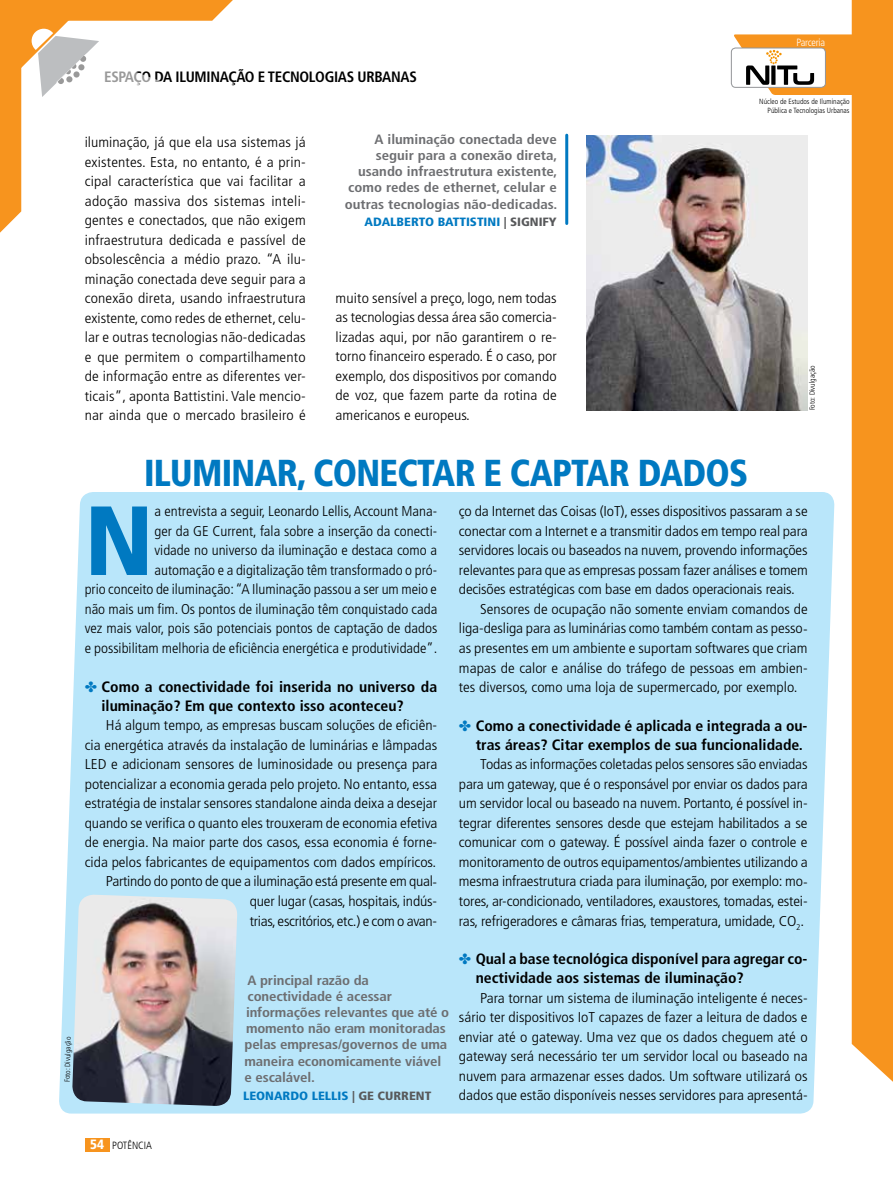
<style>
.page{position:relative;width:893px;height:1191px;background:#fff}
.page>*{position:absolute;margin:0;border:0;box-sizing:border-box;transform-origin:0 0}
.t1{font:900 condensed 98.1px "Frutiger LT Std";color:#0079c1;scale:1.05 1}
.t2{font:900 condensed 37.5px "Frutiger LT Std";letter-spacing:-.02em;color:#0079c1;scale:.95 1}
.t3{font:700 condensed 15px/19.2px "Frutiger LT Std";color:#000;scale:1.05 1}
.t4{font:700 condensed 15px "Frutiger LT Std";letter-spacing:-.02em;color:#000}
.t5{font:300 condensed 14.25px/19.5px "Frutiger LT Std";color:#000;text-align:justify;scale:1.1 1}
.t6{font:300 condensed 14.25px/19.5px "Frutiger LT Std";color:#000;text-align:right;scale:1.05 1}
.t7{font:700 condensed 13.5px/16.2px "Frutiger LT Std";letter-spacing:-.01em;color:#6d6e71;text-align:right;scale:1.1 1}
.t8{font:900 condensed 12px "Frutiger LT Std";color:#0079c1;scale:1.1 1}
.t9{font:300 condensed 10.5px "Frutiger LT Std";color:#000}
.t10{font:300 condensed 10.5px "Frutiger LT Std";letter-spacing:-.02em;color:#fff}
.t11{font:300 condensed 7.5px/9px "Frutiger LT Std";color:#000;text-align:right}
.s1{color:#58595b}
.s2{color:#0079c1}
.s3{font-weight:900;font-size:13.5px;color:#fff}
</style>
<div class="page">
<div style="left:85px;top:1138px;width:24px;height:13px;background:#f7941e"></div>
<div style="left:852px;top:0;width:41px;height:1081px;background:#f7941e"></div>
<svg style="left:0;top:0;width:233px;height:233px"></svg>
<svg style="left:734px;top:34px;width:154px;height:61px"></svg>
<div style="left:731px;top:48px;width:95px;height:40px;border:1px solid #939598;border-radius:4px"></div>
<div style="left:59px;top:492px;width:776px;height:621px;background:#b9e6fa"></div>
<img style="left:586px;top:136px;width:222px;height:274px">
<hr style="left:565px;top:135px;width:3px;height:88px;background:#0079c1">
<img style="left:72px;top:894px;width:166px;height:212px">
<p class="t11" style="left:63px;top:1081px;width:47px;rotate:-89deg">Foto: Divulgação</p>
<p class="t4" style="left:104px;top:68px;width:314px">ESPAÇO DA ILUMINAÇÃO E TECNOLOGIAS URBANAS</p>
<p class="t10" style="left:796px;top:36px;width:30px">Parceria</p>
<p class="t11" style="left:759px;top:97px;width:92px">Núcleo de Estudos de Iluminação<br>Pública e Tecnologias Urbanas</p>
<p class="t5" style="left:85px;top:133px;width:203px">iluminação, já que ela usa sistemas já existentes. Esta, no entanto, é a prin&shy;cipal característica que vai facilitar a adoção massiva dos sistemas inteli&shy;gentes e conectados, que não exigem infraestrutura dedicada e passível de obsolescência a médio prazo. “A ilu&shy;minação conectada deve seguir para a conexão direta, usando infraestrutura existente, como redes de ethernet, celu&shy;lar e outras tecnologias não-dedicadas e que permitem o compartilhamento de informação entre as diferentes ver&shy;ticais”, aponta Battistini. Vale mencio&shy;nar ainda que o mercado brasileiro é</p>
<p class="t7" style="left:345px;top:131px;width:195px">A iluminação conectada deve seguir para a conexão direta, usando infraestrutura existente, como redes de ethernet, celular e outras tecnologias não-dedicadas.</p>
<p class="t8" style="left:365px;top:215px;width:176px">ADALBERTO BATTISTINI <span class="s1">| SIGNIFY</span></p>
<p class="t5" style="left:336px;top:288px;width:203px">muito sensível a preço, logo, nem todas as tecnologias dessa área são comercia&shy;lizadas aqui, por não garantirem o re&shy;torno financeiro esperado. É o caso, por exemplo, dos dispositivos por comando de voz, que fazem parte da rotina de americanos e europeus.</p>
<h2 class="t2" style="left:144px;top:450px;width:637px">ILUMINAR, CONECTAR E CAPTAR DADOS</h2>
<h1 class="t1" style="left:85px;top:482px;width:67px">N</h1>
<p class="t11" style="left:808px;top:410px;width:47px;rotate:-90deg">Foto: Divulgação</p>
<p class="t5" style="left:459px;top:502px;width:318px">ço da Internet das Coisas (IoT), esses dispositivos passaram a se</p>
<p class="t5" style="left:459px;top:521px;width:318px">conectar com a Internet e a transmitir dados em tempo real para</p>
<p class="t5" style="left:459px;top:541px;width:318px">servidores locais ou baseados na nuvem, provendo informações</p>
<p class="t5" style="left:459px;top:560px;width:319px">relevantes para que as empresas possam fazer análises e tomem</p>
<p class="t5" style="left:459px;top:580px;width:307px">decisões estratégicas com base em dados operacionais reais.</p>
<p class="t5" style="left:480px;top:599px;width:299px">Sensores de ocupação não somente enviam comandos de</p>
<p class="t5" style="left:459px;top:619px;width:318px">liga-desliga para as luminárias como também contam as pesso-</p>
<p class="t5" style="left:459px;top:638px;width:319px">as presentes em um ambiente e suportam softwares que criam</p>
<p class="t5" style="left:459px;top:658px;width:318px">mapas de calor e análise do tráfego de pessoas em ambien-</p>
<p class="t5" style="left:459px;top:677px;width:309px">tes diversos, como uma loja de supermercado, por exemplo.</p>
<p class="t3" style="left:476px;top:716px;width:318px;text-indent:-17px"><span class="s2">✤</span> Como a conectividade é aplicada e integrada a ou&shy;tras áreas? Citar exemplos de sua funcionalidade.</p>
<p class="t5" style="left:459px;top:755px;width:318px;text-indent:21px">Todas as informações coletadas pelos sensores são enviadas para um gateway, que é o responsável por enviar os dados para um servidor local ou baseado na nuvem. Portanto, é possível in&shy;tegrar diferentes sensores desde que estejam habilitados a se comunicar com o gateway. É possível ainda fazer o controle e monitoramento de outros equipamentos/ambientes utilizando a mesma infraestrutura criada para iluminação, por exemplo: mo&shy;tores, ar-condicionado, ventiladores, exaustores, tomadas, estei&shy;ras, refrigeradores e câmaras frias, temperatura, umidade, CO<sub>2</sub>.</p>
<p class="t3" style="left:476px;top:949px;width:317px;text-indent:-17px"><span class="s2">✤</span> Qual a base tecnológica disponível para agregar co&shy;nectividade aos sistemas de iluminação?</p>
<p class="t5" style="left:459px;top:988px;width:319px;text-indent:21px">Para tornar um sistema de iluminação inteligente é neces&shy;sário ter dispositivos IoT capazes de fazer a leitura de dados e enviar até o gateway. Uma vez que os dados cheguem até o gateway será necessário ter um servidor local ou baseado na nuvem para armazenar esses dados. Um software utilizará os dados que estão disponíveis nesses servidores para apresentá-</p>
<p class="t6" style="left:85px;top:502px;width:337px">a entrevista a seguir, Leonardo Lellis, Account Mana-<br>ger da GE Current, fala sobre a inserção da conecti-<br>vidade no universo da iluminação e destaca como a<br>automação e a digitalização têm transformado o pró-<br>prio conceito de iluminação: “A Iluminação passou a ser um meio e não mais um fim. Os pontos de iluminação têm conquistado cada vez mais valor, pois são potenciais pontos de captação de dados e possibilitam melhoria de eficiência energética e produtividade”.</p>
<p class="t3" style="left:102px;top:677px;width:321px;text-indent:-17px"><span class="s2">✤</span> Como a conectividade foi inserida no universo da iluminação? Em que contexto isso aconteceu?</p>
<p class="t5" style="left:85px;top:716px;width:322px;text-align:right">Há algum tempo, as empresas buscam soluções de eficiên-<br>cia energética através da instalação de luminárias e lâmpadas LED e adicionam sensores de luminosidade ou presença para potencializar a economia gerada pelo projeto. No entanto, essa estratégia de instalar sensores standalone ainda deixa a desejar quando se verifica o quanto eles trouxeram de economia efetiva de energia. Na maior parte dos casos, essa economia é forne&shy;cida pelos fabricantes de equipamentos com dados empíricos.<br>Partindo do ponto de que a iluminação está presente em qual&shy;quer lugar (casas, hospitais, indús-<br>trias, escritórios, etc.) e com o avan-</p>
<p class="t7" style="left:244px;top:971px;width:188px;text-align:left">A principal razão da conectividade é acessar informações relevantes que até o momento não eram monitoradas pelas empresas/governos de uma maneira economicamente viável e escalável.</p>
<p class="t8" style="left:243px;top:1088px;width:173px">LEONARDO LELLIS <span class="s1">| GE CURRENT</span></p>
<p class="t9" style="left:90px;top:1139px;width:63px"><span class="s3">54</span> POTÊNCIA</p>
</div>
